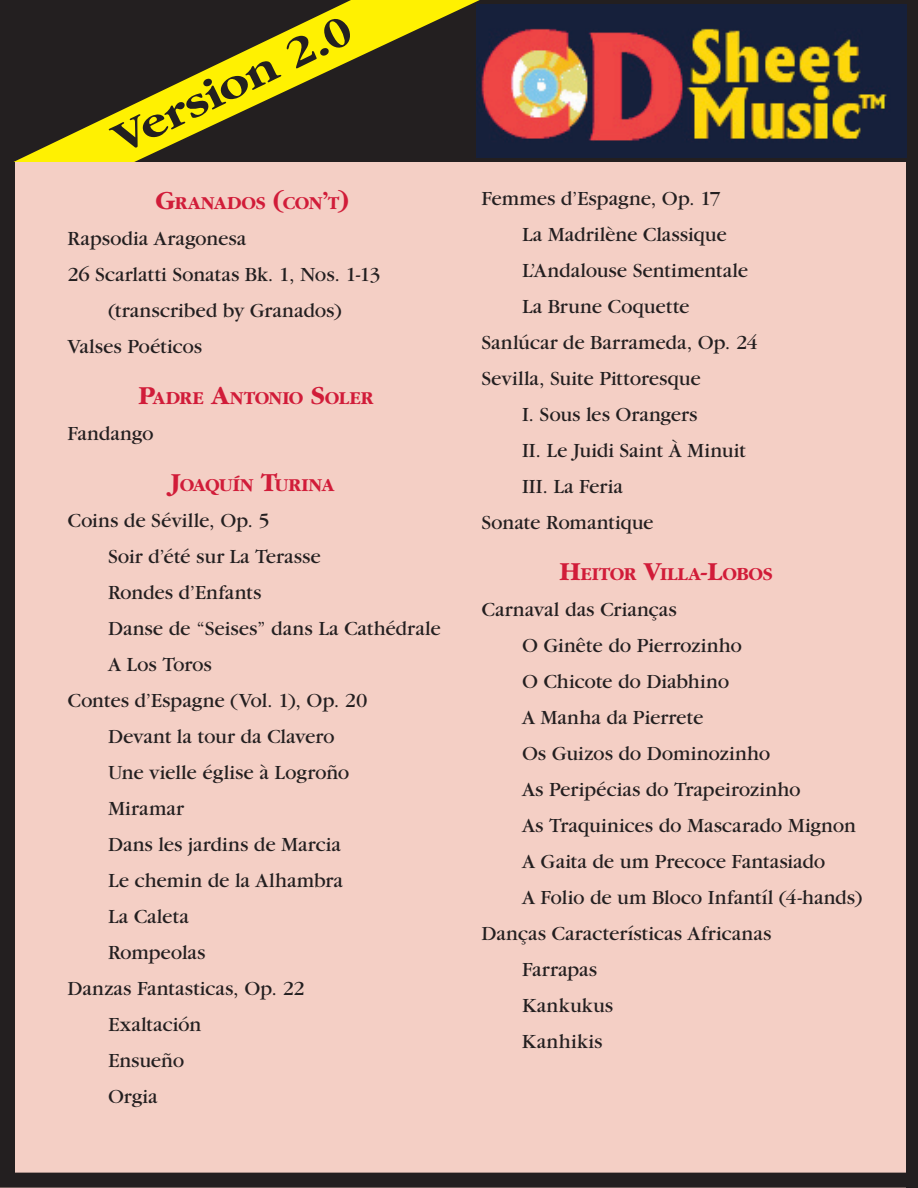
<style>
.page{position:relative;width:918px;height:1188px;background:#fff}
.page>*{position:absolute;margin:0;border:0;box-sizing:border-box;transform-origin:0 0}
.t1{font:700 45px "Garamond";color:#231f20;scale:1.12 1}
.t2{font:21px "Garamond";letter-spacing:.01em;color:#231f20}
.t3{font:700 18.9px "Garamond";letter-spacing:.015em;color:#d11c39}
.s1{font-size:27px}
</style>
<div class="page">
<div style="left:1px;top:1px;width:916px;height:162px;background:#231f20"></div>
<div style="left:0;top:162px;width:918px;height:1026px;background:#f4cfc5"></div>
<svg style="left:14px;top:0;width:466px;height:162px"></svg>
<div style="left:0;top:162px;width:15px;height:1025px;background:#231f20"></div>
<div style="left:906px;top:162px;width:12px;height:1026px;background:#231f20"></div>
<div style="left:0;top:1173px;width:918px;height:15px;background:#231f20"></div>
<img style="left:476px;top:4px;width:431px;height:153px">
<h1 class="t1" style="left:105px;top:120px;width:234px;rotate:-26deg">Version 2.0</h1>
<p class="t3" style="left:155px;top:193px;width:195px"><span class="s1">G</span>RANADOS <span class="s1">(</span>CON<span class="s1">’</span>T<span class="s1">)</span></p>
<p class="t2" style="left:67px;top:228px;width:180px">Rapsodia Aragonesa</p>
<p class="t2" style="left:67px;top:264px;width:315px">26 Scarlatti Sonatas Bk. 1, Nos. 1-13</p>
<p class="t2" style="left:108px;top:300px;width:235px">(transcribed by Granados)</p>
<p class="t2" style="left:67px;top:336px;width:137px">Valses Poéticos</p>
<p class="t3" style="left:138px;top:388px;width:236px"><span class="s1">P</span>ADRE <span class="s1">A</span>NTONIO <span class="s1">S</span>OLER</p>
<p class="t2" style="left:67px;top:423px;width:88px">Fandango</p>
<p class="t3" style="left:170px;top:475px;width:166px"><span class="s1">J</span>OAQUÍN <span class="s1">T</span>URINA</p>
<p class="t2" style="left:67px;top:510px;width:204px">Coins de Séville, Op. 5</p>
<p class="t2" style="left:108px;top:546px;width:215px">Soir d’été sur La Terasse</p>
<p class="t2" style="left:108px;top:582px;width:155px">Rondes d’Enfants</p>
<p class="t2" style="left:108px;top:618px;width:335px">Danse de “Seises” dans La Cathédrale</p>
<p class="t2" style="left:108px;top:654px;width:106px">A Los Toros</p>
<p class="t2" style="left:67px;top:690px;width:302px">Contes d’Espagne (Vol. 1), Op. 20</p>
<p class="t2" style="left:108px;top:726px;width:229px">Devant la tour da Clavero</p>
<p class="t2" style="left:108px;top:762px;width:243px">Une vielle église à Logroño</p>
<p class="t2" style="left:108px;top:798px;width:77px">Miramar</p>
<p class="t2" style="left:108px;top:834px;width:234px">Dans les jardins de Marcia</p>
<p class="t2" style="left:108px;top:870px;width:236px">Le chemin de la Alhambra</p>
<p class="t2" style="left:108px;top:906px;width:82px">La Caleta</p>
<p class="t2" style="left:108px;top:942px;width:99px">Rompeolas</p>
<p class="t2" style="left:67px;top:978px;width:239px">Danzas Fantasticas, Op. 22</p>
<p class="t2" style="left:108px;top:1014px;width:95px">Exaltación</p>
<p class="t2" style="left:108px;top:1050px;width:78px">Ensueño</p>
<p class="t2" style="left:108px;top:1086px;width:51px">Orgia</p>
<p class="t2" style="left:481px;top:188px;width:241px">Femmes d’Espagne, Op. 17</p>
<p class="t2" style="left:522px;top:224px;width:207px">La Madrilène Classique</p>
<p class="t2" style="left:522px;top:260px;width:228px">L’Andalouse Sentimentale</p>
<p class="t2" style="left:522px;top:296px;width:170px">La Brune Coquette</p>
<p class="t2" style="left:481px;top:332px;width:278px">Sanlúcar de Barrameda, Op. 24</p>
<p class="t2" style="left:481px;top:368px;width:221px">Sevilla, Suite Pittoresque</p>
<p class="t2" style="left:522px;top:404px;width:177px">I. Sous les Orangers</p>
<p class="t2" style="left:522px;top:440px;width:226px">II. Le Juidi Saint À Minuit</p>
<p class="t2" style="left:522px;top:476px;width:102px">III. La Feria</p>
<p class="t2" style="left:481px;top:512px;width:174px">Sonate Romantique</p>
<p class="t3" style="left:559px;top:564px;width:215px"><span class="s1">H</span>EITOR <span class="s1">V</span>ILLA<span class="s1">-L</span>OBOS</p>
<p class="t2" style="left:481px;top:599px;width:197px">Carnaval das Crianças</p>
<p class="t2" style="left:522px;top:635px;width:222px">O Ginête do Pierrozinho</p>
<p class="t2" style="left:522px;top:671px;width:209px">O Chicote do Diabhino</p>
<p class="t2" style="left:522px;top:707px;width:183px">A Manha da Pierrete</p>
<p class="t2" style="left:522px;top:743px;width:250px">Os Guizos do Dominozinho</p>
<p class="t2" style="left:522px;top:779px;width:281px">As Peripécias do Trapeirozinho</p>
<p class="t2" style="left:522px;top:815px;width:336px">As Traquinices do Mascarado Mignon</p>
<p class="t2" style="left:522px;top:851px;width:305px">A Gaita de um Precoce Fantasiado</p>
<p class="t2" style="left:522px;top:887px;width:342px">A Folio de um Bloco Infantíl (4-hands)</p>
<p class="t2" style="left:481px;top:923px;width:292px">Danças Características Africanas</p>
<p class="t2" style="left:522px;top:959px;width:77px">Farrapas</p>
<p class="t2" style="left:522px;top:995px;width:93px">Kankukus</p>
<p class="t2" style="left:522px;top:1031px;width:82px">Kanhikis</p>
</div>
